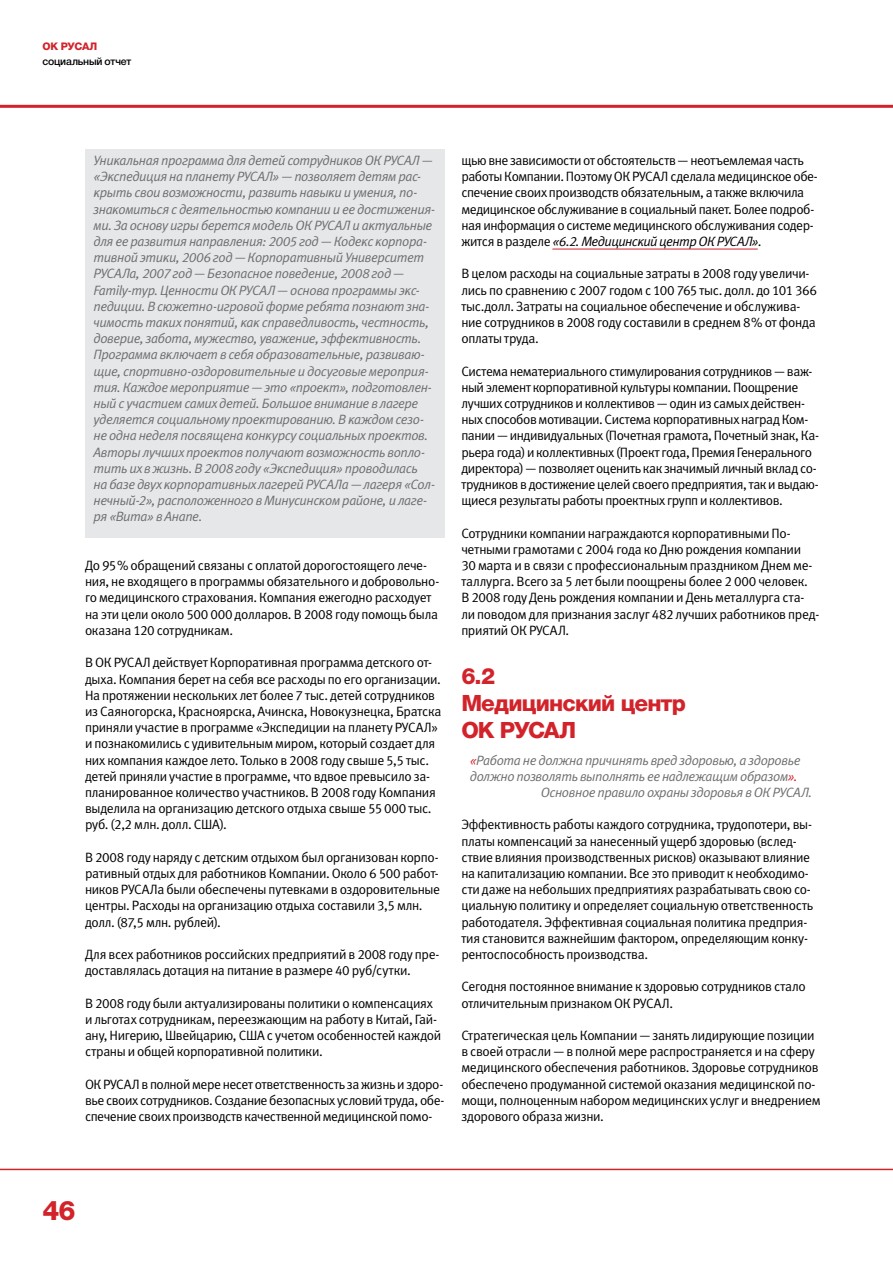
<style>
.page{position:relative;width:893px;height:1263px;background:#fff}
.page>*{position:absolute;margin:0;border:0;box-sizing:border-box;transform-origin:0 0}
.t1{font:800 27px "Helvetica Neue Cyr";color:#d2232a}
.t2{font:800 22.5px/27px "Helvetica Neue Cyr";letter-spacing:-.035em;color:#d2232a}
.t3{font:13.5px/16.2px "Meta Normal LFC";letter-spacing:-.025em;color:#000}
.t4{font:italic 13.5px/16.2px "Meta Normal LFC";letter-spacing:-.03em;color:#6d6e71}
.t5{font:500 10.5px "Helvetica Neue Cyr";letter-spacing:-.015em;color:#000}
.t6{font:800 10.5px "Helvetica Neue Cyr";letter-spacing:-.03em;color:#d2232a}
.s1{font-style:italic}
.s2{color:#d2232a}
</style>
<div class="page">
<hr style="left:552px;top:249px;width:206px;height:1px;background:#d2232a">
<div style="left:85px;top:149px;width:359px;height:389px;background:#e6e7e8"></div>
<hr style="left:0;top:1169px;width:893px;height:1px;background:#d2232a">
<hr style="left:0;top:105px;width:893px;height:3px;background:#d2232a">
<p class="t6" style="left:43px;top:41px;width:56px">ОК РУСАЛ</p>
<p class="t5" style="left:43px;top:56px;width:90px">cоциальный отчет</p>
<p class="t4" style="left:94px;top:152px;width:343px">Уникальная программа для детей сотрудников ОК РУСАЛ — «Экспедиция на планету РУСАЛ» — позволяет детям рас&shy;крыть свои возможности, развить навыки и умения, по&shy;знакомиться с деятельностью компании и ее достижения&shy;ми. За основу игры берется модель ОК РУСАЛ и актуальные для ее развития направления: 2005 год — Кодекс корпора&shy;тивной этики, 2006 год — Корпоративный Университет РУСАЛа, 2007 год — Безопасное поведение, 2008 год — Family-тур. Ценности ОК РУСАЛ — основа программы экс&shy;педиции. В сюжетно-игровой форме ребята познают зна&shy;чимость таких понятий, как справедливость, честность, доверие, забота, мужество, уважение, эффективность.<br>Программа включает в себя образовательные, развиваю&shy;щие, спортивно-оздоровительные и досуговые мероприя&shy;тия. Каждое мероприятие — это «проект», подготовлен&shy;ный с участием самих детей. Большое внимание в лагере уделяется социальному проектированию. В каждом сезо&shy;не одна неделя посвящена конкурсу социальных проектов.<br>Авторы лучших проектов получают возможность вопло&shy;тить их в жизнь. В 2008 году «Экспедиция» проводилась<br>на базе двух корпоративных лагерей РУСАЛа — лагеря «Сол&shy;нечный-2», расположенного в Минусинском районе, и лаге&shy;ря «Вита» в Анапе.</p>
<p class="t3" style="left:85px;top:557px;width:356px">До 95% обращений связаны с оплатой дорогостоящего лече&shy;ния, не входящего в программы обязательного и добровольно&shy;го медицинского страхования. Компания ежегодно расходует на эти цели около 500 000 долларов. В 2008 году помощь была оказана 120 сотрудникам.</p>
<p class="t3" style="left:85px;top:654px;width:358px">В ОК РУСАЛ действует Корпоративная программа детского от&shy;дыха. Компания берет на себя все расходы по его организации.<br>На протяжении нескольких лет более 7 тыс. детей сотрудников из Саяногорска, Красноярска, Ачинска, Новокузнецка, Братска приняли участие в программе «Экспедиции на планету РУСАЛ» и познакомились с удивительным миром, который создает для них компания каждое лето. Только в 2008 году свыше 5,5 тыс. детей приняли участие в программе, что вдвое превысило за&shy;планированное количество участников. В 2008 году Компания выделила на организацию детского отдыха свыше 55 000 тыс. руб. (2,2 млн. долл. США).</p>
<p class="t3" style="left:85px;top:849px;width:356px">В 2008 году наряду с детским отдыхом был организован корпо&shy;ративный отдых для работников Компании. Около 6 500 работ&shy;ников РУСАЛа были обеспечены путевками в оздоровительные центры. Расходы на организацию отдыха составили 3,5 млн. долл. (87,5 млн. рублей).</p>
<p class="t3" style="left:85px;top:946px;width:356px">Для всех работников российских предприятий в 2008 году пре&shy;доставлялась дотация на питание в размере 40 руб/сутки.</p>
<p class="t3" style="left:85px;top:995px;width:358px">В 2008 году были актуализированы политики о компенсациях и льготах сотрудникам, переезжающим на работу в Китай, Гай&shy;ану, Нигерию, Швейцарию, США с учетом особенностей каждой страны и общей корпоративной политики.</p>
<p class="t3" style="left:85px;top:1076px;width:361px;text-align:justify">ОК РУСАЛ в полной мере несет ответственность за жизнь и здоро&shy;вье своих сотрудников. Создание безопасных условий труда, обе&shy;спечение своих производств качественной медицинской помо-</p>
<p class="t3" style="left:461px;top:152px;width:358px">щью вне зависимости от обстоятельств — неотъемлемая часть работы Компании. Поэтому ОК РУСАЛ сделала медицинское обе&shy;спечение своих производств обязательным, а также включила медицинское обслуживание в социальный пакет. Более подроб&shy;ная информация о системе медицинского обслуживания содер&shy;жится в разделе <span class="s1">«6.2. Медицинский центр ОК РУСАЛ»</span>.</p>
<p class="t3" style="left:461px;top:266px;width:357px">В целом расходы на социальные затраты в 2008 году увеличи&shy;лись по сравнению с 2007 годом с 100 765 тыс. долл. до 101 366 тыс.долл. Затраты на социальное обеспечение и обслужива&shy;ние сотрудников в 2008 году составили в среднем 8% от фонда оплаты труда.</p>
<p class="t3" style="left:461px;top:363px;width:359px">Система нематериального стимулирования сотрудников — важ&shy;ный элемент корпоративной культуры компании. Поощрение лучших сотрудников и коллективов — один из самых действен&shy;ных способов мотивации. Система корпоративных наград Ком&shy;пании — индивидуальных (Почетная грамота, Почетный знак, Ка&shy;рьера года) и коллективных (Проект года, Премия Генерального директора) — позволяет оценить как значимый личный вклад со&shy;трудников в достижение целей своего предприятия, так и выдаю&shy;щиеся результаты работы проектных групп и коллективов.</p>
<p class="t3" style="left:461px;top:525px;width:359px">Сотрудники компании награждаются корпоративными По&shy;четными грамотами с 2004 года ко Дню рождения компании<br>30 марта и в связи с профессиональным праздником Днем ме&shy;таллурга. Всего за 5 лет были поощрены более 2 000 человек.<br>В 2008 году День рождения компании и День металлурга ста&shy;ли поводом для признания заслуг 482 лучших работников пред&shy;приятий ОК РУСАЛ.</p>
<h2 class="t2" style="left:461px;top:662px;width:226px">6.2<br>Медицинский центр<br>ОК РУСАЛ</h2>
<p class="t4" style="left:470px;top:752px;width:332px"><span class="s2">«</span>Работа не должна причинять вред здоровью, а здоровье</p>
<p class="t4" style="left:470px;top:768px;width:329px">должно позволять выполнять ее надлежащим образом<span class="s2">».</span></p>
<p class="t4" style="left:541px;top:784px;width:273px">Основное правило охраны здоровья в ОК РУСАЛ.</p>
<p class="t3" style="left:461px;top:816px;width:353px">Эффективность работы каждого сотрудника, трудопотери, вы&shy;платы компенсаций за нанесенный ущерб здоровью (вслед&shy;ствие влияния производственных рисков) оказывают влияние на капитализацию компании. Все это приводит к необходимо&shy;сти даже на небольших предприятиях разрабатывать свою со&shy;циальную политику и определяет социальную ответственность работодателя. Эффективная социальная политика предприя&shy;тия становится важнейшим фактором, определяющим конку&shy;рентоспособность производства.</p>
<p class="t3" style="left:461px;top:978px;width:346px">Сегодня постоянное внимание к здоровью сотрудников стало отличительным признаком ОК РУСАЛ.</p>
<p class="t3" style="left:461px;top:1027px;width:361px">Стратегическая цель Компании — занять лидирующие позиции в своей отрасли — в полной мере распространяется и на сферу медицинского обеспечения работников. Здоровье сотрудников обеспечено продуманной системой оказания медицинской по&shy;мощи, полноценным набором медицинских услуг и внедрением здорового образа жизни.</p>
<h1 class="t1" style="left:43px;top:1196px;width:34px">46</h1>
</div>
